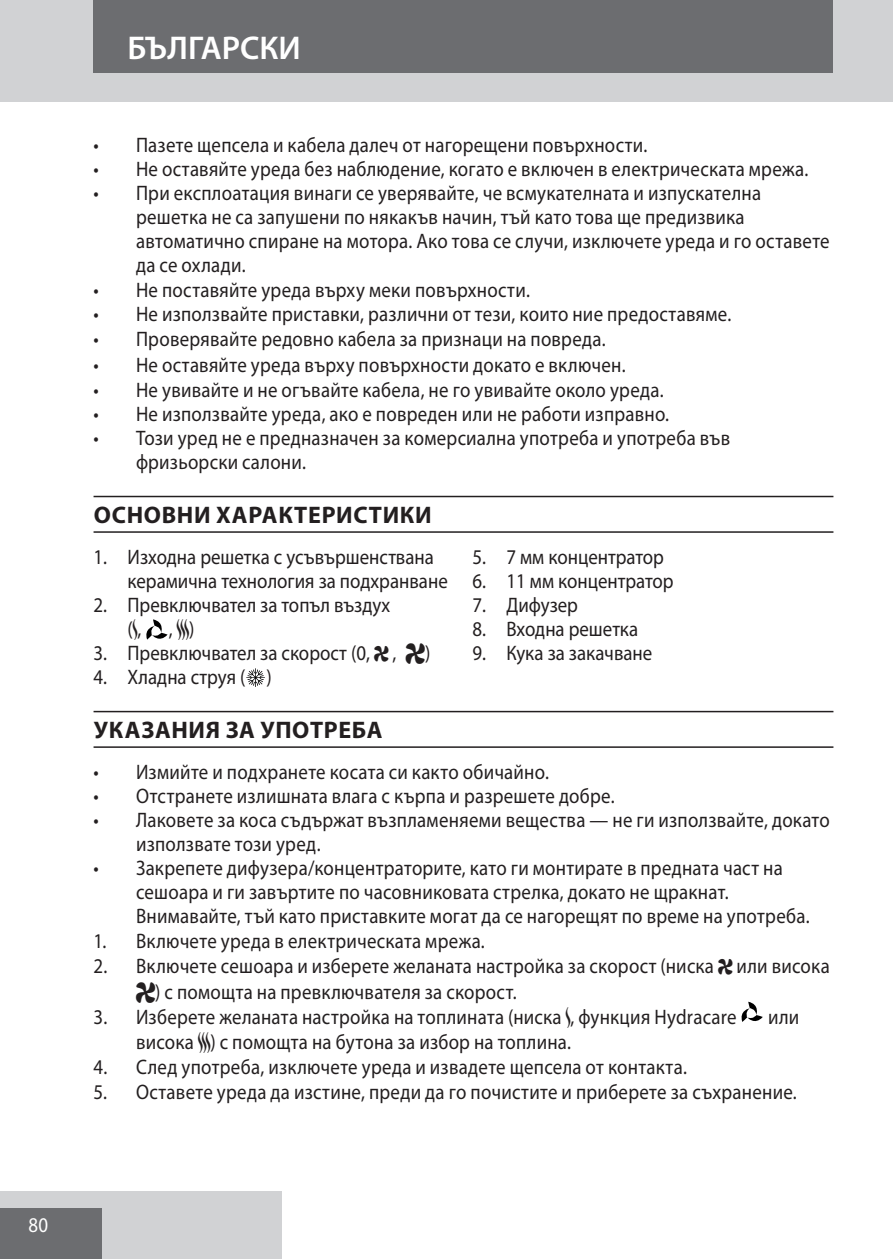
<style>
.page{position:relative;width:893px;height:1259px;background:#fff}
.page>*{position:absolute;margin:0;border:0;box-sizing:border-box;transform-origin:0 0}
.t1{font:600 33px "Myriad Pro";color:#fff}
.heading{font:700 24px "Myriad Pro";letter-spacing:.03em;color:#231f20}
.t2{font:21px/24px "Myriad Pro";letter-spacing:.015em;color:#231f20;scale:.9 1}
.t3{font:21px "Myriad Pro";color:#fff;scale:.9 1}
.s1{font-family:"Myriad Bitsn Bobs"}
</style>
<div class="page">
<div style="left:0;top:0;width:893px;height:102px;background:#d1d2d4"></div>
<div style="left:0;top:1191px;width:282px;height:68px;background:#d1d2d4"></div>
<div style="left:0;top:1208px;width:102px;height:51px;background:#6c6d70"></div>
<div style="left:94px;top:0;width:739px;height:73px;background:#6c6d70"></div>
<hr style="left:94px;top:496px;width:739px;height:1px;background:#231f20">
<hr style="left:94px;top:531px;width:739px;height:2px;background:#231f20">
<svg style="left:146px;top:619px;width:22px;height:21px"></svg>
<svg style="left:246px;top:668px;width:19px;height:19px"></svg>
<hr style="left:94px;top:711px;width:739px;height:1px;background:#231f20">
<hr style="left:94px;top:746px;width:739px;height:2px;background:#231f20">
<svg style="left:741px;top:1001px;width:22px;height:21px"></svg>
<p class="t3" style="left:28px;top:1212px;width:23px">80</p>
<p class="t1" style="left:128px;top:27px;width:175px">БЪЛГАРСКИ</p>
<p class="t2" style="left:94px;top:132px;width:617px">• Пазете щепсела и кабела далеч от нагорещени повърхности.</p>
<p class="t2" style="left:94px;top:156px;width:796px">• Не оставяйте уреда без наблюдение, когато е включен в електрическата мрежа.</p>
<p class="t2" style="left:136px;top:180px;width:772px;text-indent:-43px">• При експлоатация винаги се уверявайте, че всмукателната и изпускателна решетка не са запушени по някакъв начин, тъй като това ще предизвика автоматично спиране на мотора. Ако това се случи, изключете уреда и го оставете да се охлади.</p>
<p class="t2" style="left:94px;top:278px;width:486px">• Не поставяйте уреда върху меки повърхности.</p>
<p class="t2" style="left:94px;top:302px;width:710px">• Не използвайте приставки, различни от тези, които ние предоставяме.</p>
<p class="t2" style="left:94px;top:327px;width:571px">• Проверявайте редовно кабела за признаци на повреда.</p>
<p class="t2" style="left:94px;top:352px;width:593px">• Не оставяйте уреда върху повърхности докато е включен.</p>
<p class="t2" style="left:94px;top:377px;width:635px">• Не увивайте и не огъвайте кабела, не го увивайте около уреда.</p>
<p class="t2" style="left:94px;top:401px;width:641px">• Не използвайте уреда, ако е повреден или не работи изправно.</p>
<p class="t2" style="left:136px;top:425px;width:661px;text-indent:-43px">• Този уред не е предназначен за комерсиална употреба и употреба във фризьорски салони.</p>
<p class="heading" style="left:94px;top:499px;width:340px">ОСНОВНИ ХАРАКТЕРИСТИКИ</p>
<p class="t2" style="left:128px;top:544px;width:357px;text-indent:-34px">1. Изходна решетка с усъвършенствана керамична технология за подхранване</p>
<p class="t2" style="left:128px;top:592px;width:293px;text-indent:-34px">2. Превключвател за топъл въздух (<span class="s1">N</span>,</p>
<p class="t2" style="left:472px;top:544px;width:214px">5. 7 мм концентратор</p>
<p class="t2" style="left:472px;top:568px;width:225px">6. 11 мм концентратор</p>
<p class="t2" style="left:472px;top:592px;width:119px">7. Дифузер</p>
<p class="t2" style="left:472px;top:616px;width:186px">8. Входна решетка</p>
<p class="t2" style="left:472px;top:640px;width:201px">9. Кука за закачване</p>
<p class="t2" style="left:169px;top:616px;width:30px">, <span class="s1">P</span>)</p>
<p class="t2" style="left:94px;top:640px;width:376px">3. Превключвател за скорост (0, <span class="s1">F</span> , <span class="s1">E</span>)</p>
<p class="t2" style="left:94px;top:664px;width:200px">4. Хладна струя ( )</p>
<p class="heading" style="left:94px;top:714px;width:290px">УКАЗАНИЯ ЗА УПОТРЕБА</p>
<p class="t2" style="left:94px;top:759px;width:507px">• Измийте и подхранете косата си както обичайно.</p>
<p class="t2" style="left:94px;top:783px;width:580px">• Отстранете излишната влага с кърпа и разрешете добре.</p>
<p class="t2" style="left:136px;top:807px;width:772px;text-indent:-43px">• Лаковете за коса съдържат възпламеняеми вещества — не ги използвайте, докато използвате този уред.</p>
<p class="t2" style="left:136px;top:855px;width:750px;text-indent:-43px">• Закрепете дифузера/концентраторите, като ги монтирате в предната част на сешоара и ги завъртите по часовниковата стрелка, докато не щракнат.<br>Внимавайте, тъй като приставките могат да се нагорещят по време на употреба.</p>
<p class="t2" style="left:94px;top:928px;width:436px">1. Включете уреда в електрическата мрежа.</p>
<p class="t2" style="left:136px;top:953px;width:772px;line-height:25.2px;text-indent:-43px">2. Включете сешоара и изберете желаната настройка за скорост (ниска <span class="s1">F</span> или висока<br><span class="s1">E</span>) с помощта на превключвателя за скорост.</p>
<p class="t2" style="left:94px;top:1004px;width:716px">3. Изберете желаната настройка на топлината (ниска <span class="s1">N</span>, функция Hydracare</p>
<p class="t2" style="left:768px;top:1004px;width:36px">или</p>
<p class="t2" style="left:136px;top:1029px;width:485px">висока <span class="s1">P</span>) с помощта на бутона за избор на топлина.</p>
<p class="t2" style="left:94px;top:1054px;width:661px">4. След употреба, изключете уреда и извадете щепсела от контакта.</p>
<p class="t2" style="left:94px;top:1080px;width:783px">5. Оставете уреда да изстине, преди да го почистите и приберете за съхранение.</p>
</div>
